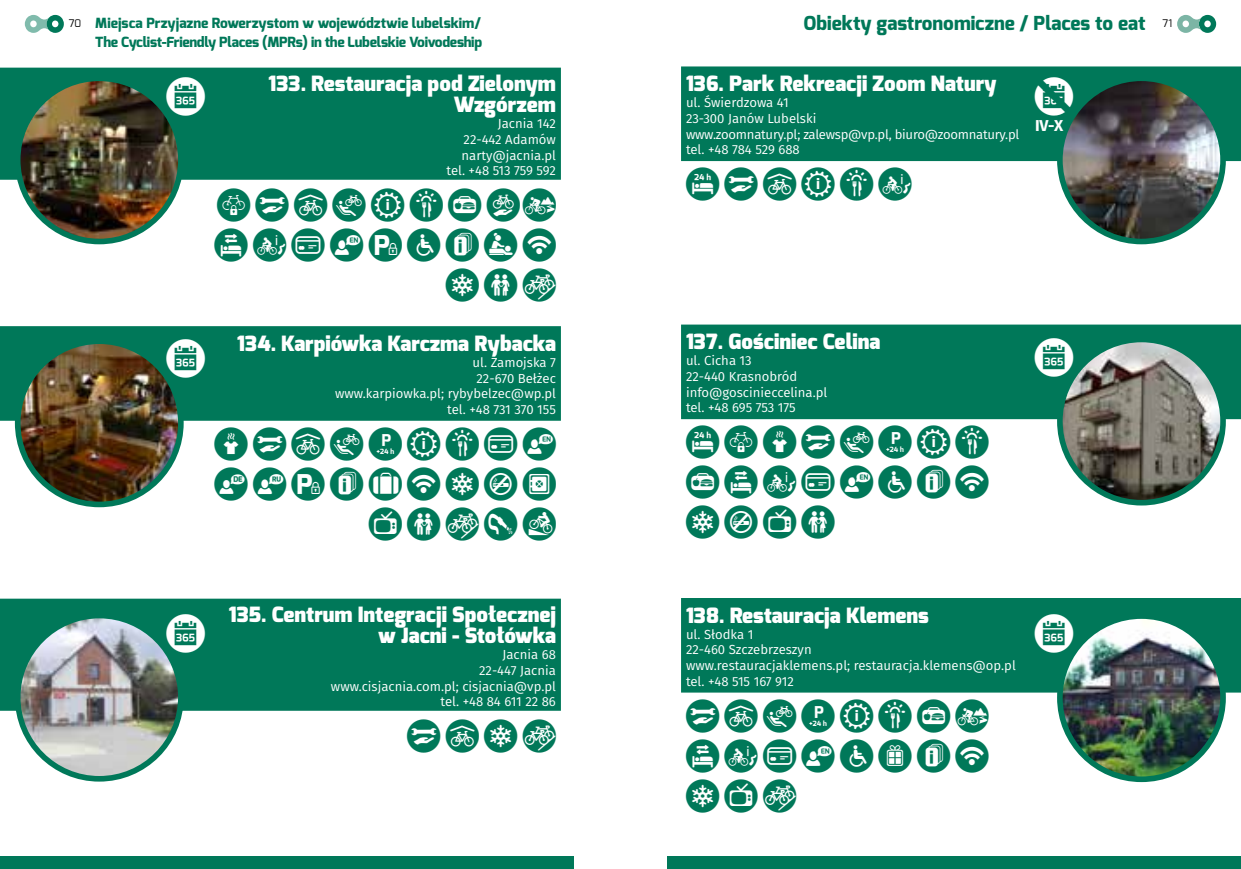
<style>
.page{position:relative;width:1241px;height:869px;background:#fff}
.page>*{position:absolute;margin:0;border:0;box-sizing:border-box;transform-origin:0 0}
.t1{font:38.5px "SW mpr";color:#fff}
.t2{font:33.25px/39.9px "SW mpr";letter-spacing:.155em;color:#007859;text-align:justify}
.t3{font:900 21px/21px "Exo";color:#fff;text-align:right}
.t4{font:800 19.25px "Exo";color:#007859}
.t5{font:700 15.75px "Fira Sans";color:#fff}
.t6{font:800 14px/19.2px "Exo";letter-spacing:-.02em;color:#007859}
.t7{font:13.12px/15.8px "Fira Sans";color:#fff;text-align:right}
.t8{font:13.12px/15.8px "Fira Sans";letter-spacing:-.02em;color:#fff}
.t9{font:10.5px "Exo";color:#000}
</style>
<div class="page">
<svg style="left:25px;top:15px;width:39px;height:18px"></svg>
<svg style="left:1177px;top:15px;width:38px;height:18px"></svg>
<div style="left:0;top:855px;width:573px;height:13px;background:#007859"></div>
<div style="left:667px;top:855px;width:573px;height:13px;background:#007859"></div>
<div style="left:681px;top:66px;width:559px;height:95px;background:#007859"></div>
<div style="left:681px;top:324px;width:559px;height:95px;background:#007859"></div>
<div style="left:681px;top:597px;width:559px;height:95px;background:#007859"></div>
<div style="left:0;top:68px;width:561px;height:112px;background:#007859"></div>
<div style="left:0;top:326px;width:561px;height:94px;background:#007859"></div>
<div style="left:0;top:598px;width:561px;height:112px;background:#007859"></div>
<img style="left:1059px;top:615px;width:163px;height:163px;border-radius:82px">
<div style="left:1056px;top:613px;width:169px;height:168px;border:6px solid #007859;border-radius:50%"></div>
<img style="left:1059px;top:339px;width:163px;height:163px;border-radius:82px">
<div style="left:1056px;top:336px;width:169px;height:169px;border:6px solid #007859;border-radius:50%"></div>
<img style="left:18px;top:615px;width:163px;height:163px;border-radius:82px">
<div style="left:15px;top:612px;width:169px;height:169px;border:6px solid #007859;border-radius:50%"></div>
<img style="left:18px;top:341px;width:163px;height:163px;border-radius:82px">
<div style="left:15px;top:338px;width:169px;height:169px;border:6px solid #007859;border-radius:50%"></div>
<img style="left:18px;top:78px;width:163px;height:163px;border-radius:82px">
<div style="left:15px;top:75px;width:169px;height:169px;border:6px solid #007859;border-radius:50%"></div>
<img style="left:1059px;top:78px;width:163px;height:163px;border-radius:82px">
<div style="left:1056px;top:75px;width:169px;height:169px;border:6px solid #007859;border-radius:50%"></div>
<p class="t9" style="left:69px;top:17px;width:14px">70</p>
<h3 class="t4" style="left:803px;top:11px;width:370px">Obiekty gastronomiczne / Places to eat <sup>71</sup></h3>
<h3 class="t3" style="left:686px;top:74px;width:312px">136. Park Rekreacji Zoom Natury</h3>
<p class="t8" style="left:686px;top:94px;width:335px">ul. Świerdzowa 41<br>23-300 Janów Lubelski<br>www.zoomnatury.pl; zalewsp@vp.pl, biuro@zoomnatury.pl tel. +48 784 529 688</p>
<h2 class="t2" style="left:686px;top:164px;width:227px">156ABD</h2>
<p class="t6" style="left:95px;top:14px;width:388px">Miejsca Przyjazne Rowerzystom w województwie lubelskim/<br>The Cyclist-Friendly Places (MPRs) in the Lubelskie Voivodeship</p>
<h3 class="t3" style="left:268px;top:74px;width:289px">133. Restauracja pod Zielonym<br>Wzgórzem</h3>
<p class="t7" style="left:446px;top:115px;width:111px">Jacnia 142<br>22-442 Adamów narty@jacnia.pl tel. +48 513 759 592</p>
<h2 class="t2" style="left:215px;top:185px;width:343px;text-align:right">2568ABCDE<br>FDK*HLOQR<br>SYL</h2>
<h3 class="t3" style="left:237px;top:333px;width:320px">134. Karpiówka Karczma Rybacka</h3>
<p class="t7" style="left:335px;top:354px;width:222px">ul. Zamojska 7<br>22-670 Bełżec<br>www.karpiowka.pl; rybybelzec@wp.pl tel. +48 731 370 155</p>
<h2 class="t2" style="left:215px;top:424px;width:343px;text-align:right">35689ABK*<br>I&amp;HOKRSUV<br>WYLMN</h2>
<h1 class="t1" style="left:166px;top:76px;width:40px">C</h1>
<h1 class="t1" style="left:1034px;top:76px;width:40px">S</h1>
<p class="t5" style="left:1034px;top:112px;width:30px">IV-X</p>
<h3 class="t3" style="left:686px;top:331px;width:196px">137. Gościniec Celina</h3>
<p class="t7" style="left:686px;top:352px;width:143px;text-align:left">ul. Cicha 13<br>22-440 Krasnobród info@goscinieccelina.pl tel. +48 695 753 175</p>
<h2 class="t2" style="left:686px;top:422px;width:304px">123589AB CFDK*LOR SUWY</h2>
<h1 class="t1" style="left:1034px;top:337px;width:40px">C</h1>
<h1 class="t1" style="left:166px;top:339px;width:40px">C</h1>
<h1 class="t1" style="left:166px;top:613px;width:40px">C</h1>
<h3 class="t3" style="left:229px;top:604px;width:329px">135. Centrum Integracji Społecznej w Jacni - Stołówka</h3>
<p class="t7" style="left:331px;top:646px;width:226px">Jacnia 68<br>22-447 Jacnia<br>www.cisjacnia.com.pl; cisjacnia@vp.pl tel. +48 84 611 22 86</p>
<h2 class="t2" style="left:407px;top:716px;width:150px">56SL</h2>
<h3 class="t3" style="left:686px;top:604px;width:244px">138. Restauracja Klemens</h3>
<p class="t7" style="left:686px;top:625px;width:331px;text-align:left">ul. Słodka 1<br>22-460 Szczebrzeszyn<br>www.restauracjaklemens.pl; restauracja.klemens@op.pl tel. +48 515 167 912</p>
<h2 class="t2" style="left:686px;top:695px;width:304px">5689ABCE FDK*LNOR SWL</h2>
<h1 class="t1" style="left:1034px;top:614px;width:40px">C</h1>
</div>
